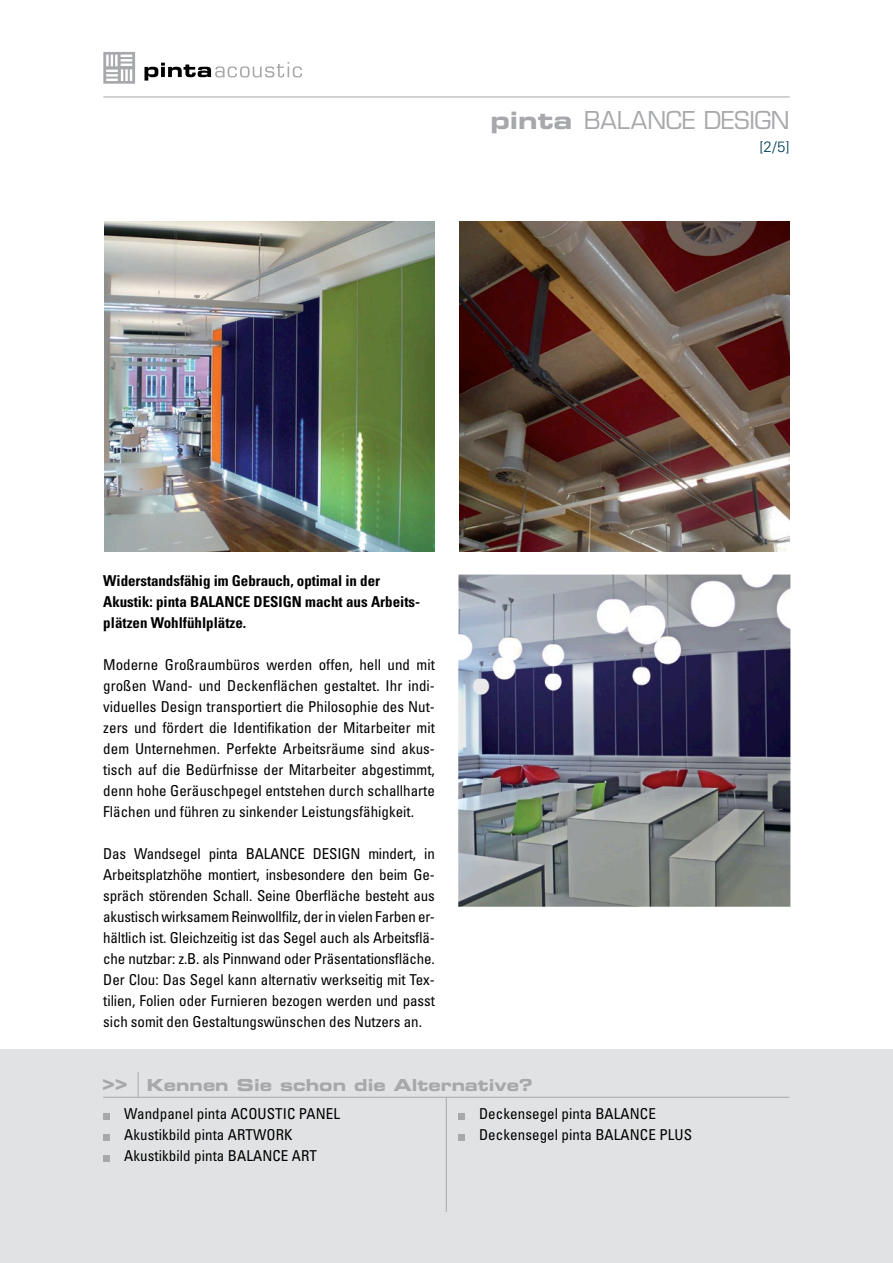
<style>
.page{position:relative;width:893px;height:1263px;background:#fff}
.page>*{position:absolute;margin:0;border:0;box-sizing:border-box;transform-origin:0 0}
.t1{font:24px "Eurostile LT";letter-spacing:-.005em;color:#a7a8ab}
.HEAD1_Schwarz{font:21.45px "Eurostile LT Bold Extended Two";color:#a7a8ab}
.Fließtext_schwarz{font:16.5px "Eurostile LT Bold Extended Two";color:#a7a8ab}
.Fließtext10_14pt{font:condensed 15px/21px "Univers LT";color:#000;text-align:justify}
.Produktnamen_10_15pt{font:condensed 15px "Univers LT";letter-spacing:.005em;color:#000}
.Auszeichnung_10_14pt{font:700 condensed 15px/21px "Univers LT";color:#000}
.t2{font:300 15px "Univers LT";color:#003d56}
.s1{font-family:"Eurostile LT Bold Extended Two"}
</style>
<div class="page">
<hr style="left:103px;top:97px;width:687px;height:1px;background:#a7a8ab">
<svg style="left:103px;top:52px;width:32px;height:32px"></svg>
<svg style="left:144px;top:62px;width:158px;height:19px"></svg>
<div style="left:0;top:1050px;width:893px;height:213px;background:#e1e2e3"></div>
<div style="left:103px;top:1113px;width:7px;height:6px;background:#a7a8ab"></div>
<div style="left:103px;top:1134px;width:7px;height:6px;background:#a7a8ab"></div>
<div style="left:103px;top:1155px;width:7px;height:6px;background:#a7a8ab"></div>
<svg style="left:138px;top:1072px;width:1px;height:25px"></svg>
<svg style="left:458px;top:1113px;width:6px;height:6px"></svg>
<svg style="left:458px;top:1134px;width:6px;height:6px"></svg>
<hr style="left:103px;top:1097px;width:686px;height:1px;background:#a7a8ab">
<img style="left:460px;top:221px;width:330px;height:330px">
<img style="left:104px;top:221px;width:330px;height:330px">
<img style="left:458px;top:574px;width:332px;height:333px">
<hr style="left:446px;top:1097px;width:1px;height:115px;background:#a7a8ab">
<h1 class="t1" style="left:490px;top:106px;width:301px"><span class="s1">pinta</span> BALANCE DESIGN</h1>
<p class="t2" style="left:759px;top:137px;width:32px">[2/5]</p>
<p class="Auszeichnung_10_14pt" style="left:103px;top:570px;width:318px">Widerstandsfähig im Gebrauch, optimal in der<br>Akustik: pinta BALANCE DESIGN macht aus Arbeits&shy;plätzen Wohlfühlplätze.</p>
<p class="Fließtext10_14pt" style="left:103px;top:654px;width:333px">Moderne Großraumbüros werden offen, hell und mit großen Wand- und Deckenflächen gestaltet. Ihr indi&shy;viduelles Design transportiert die Philosophie des Nut&shy;zers und fördert die Identifikation der Mitarbeiter mit dem Unternehmen. Perfekte Arbeitsräume sind akus&shy;tisch auf die Bedürfnisse der Mitarbeiter abgestimmt, denn hohe Geräuschpegel entstehen durch schallharte Flächen und führen zu sinkender Leistungsfähigkeit.</p>
<p class="Fließtext10_14pt" style="left:103px;top:843px;width:333px">Das Wandsegel pinta BALANCE DESIGN mindert, in Arbeitsplatzhöhe montiert, insbesondere den beim Ge&shy;spräch störenden Schall. Seine Oberfläche besteht aus akustisch wirksamem Reinwollfilz, der in vielen Farben er&shy;hältlich ist. Gleichzeitig ist das Segel auch als Arbeitsflä&shy;che nutzbar: z.B. als Pinnwand oder Präsentationsfläche.<br>Der Clou: Das Segel kann alternativ werkseitig mit Tex&shy;tilien, Folien oder Furnieren bezogen werden und passt sich somit den Gestaltungswünschen des Nutzers an.</p>
<p class="HEAD1_Schwarz" style="left:102px;top:1067px;width:27px">&gt;&gt;</p>
<p class="Fließtext_schwarz" style="left:147px;top:1073px;width:387px">Kennen Sie schon die Alternative?</p>
<p class="Produktnamen_10_15pt" style="left:479px;top:1104px;width:178px">Deckensegel pinta BALANCE</p>
<p class="Produktnamen_10_15pt" style="left:479px;top:1125px;width:214px">Deckensegel pinta BALANCE PLUS</p>
<p class="Produktnamen_10_15pt" style="left:124px;top:1104px;width:217px">Wandpanel pinta ACOUSTIC PANEL</p>
<p class="Produktnamen_10_15pt" style="left:124px;top:1125px;width:170px">Akustikbild pinta ARTWORK</p>
<p class="Produktnamen_10_15pt" style="left:124px;top:1146px;width:194px">Akustikbild pinta BALANCE ART</p>
</div>
